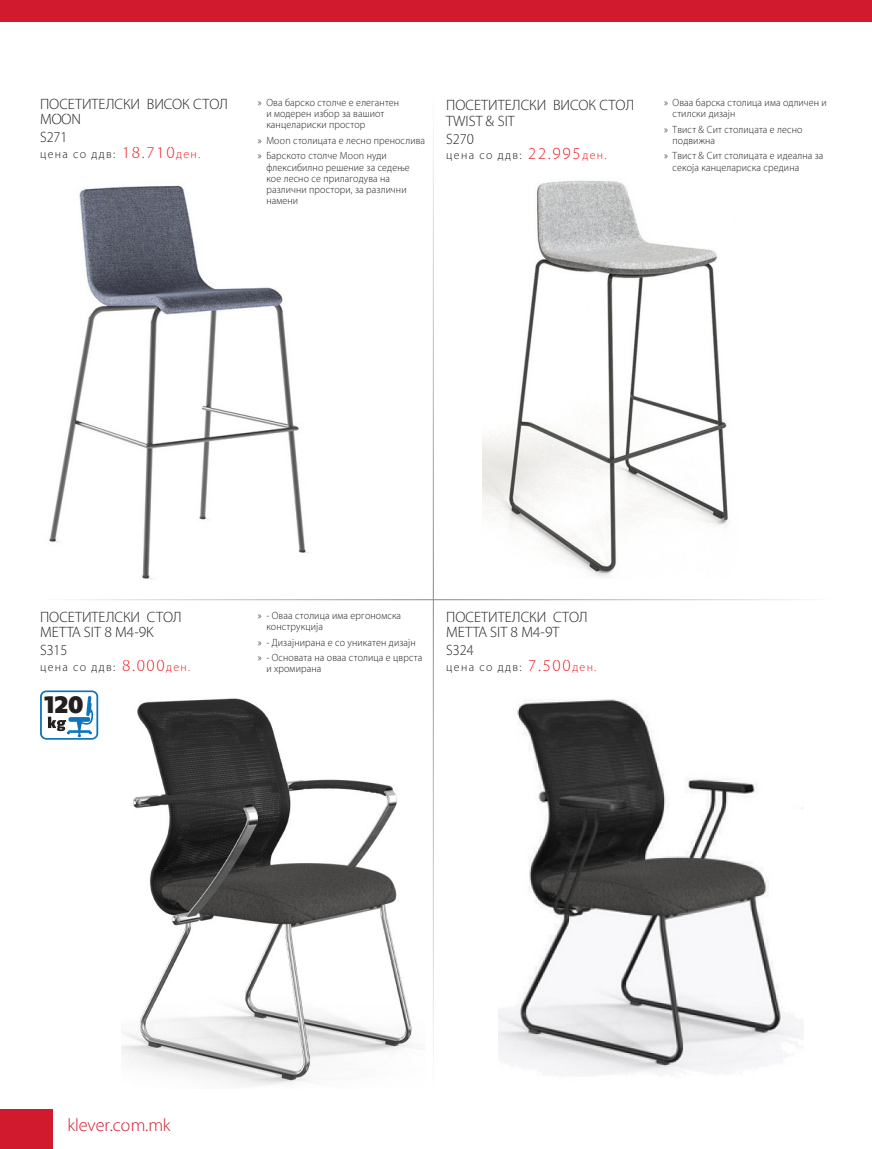
<style>
.page{position:relative;width:872px;height:1149px;background:#fff}
.page>*{position:absolute;margin:0;border:0;box-sizing:border-box;transform-origin:0 0}
.t1{font:900 23.7px "Cormac";color:#231f20}
.t2{font:300 18px "Cleanvertising";color:#d21a2f}
.Title__33{font:300 15px "Cleanvertising";color:#231f20}
.Art_Nomer_33{font:300 15px "Cleanvertising";color:#231f20;scale:.95 1}
.t3{font:300 12px "Cleanvertising";letter-spacing:.11em;color:#231f20}
.t4{font:300 10.5px/11.2px "Cleanvertising";letter-spacing:.015em;color:#231f20;scale:.95 1}
.s1{font-size:16.5px;color:#ee1d23}
.s2{color:#ee1d23}
</style>
<div class="page">
<div style="left:0;top:0;width:872px;height:22px;background:#d21a2f"></div>
<div style="left:0;top:1108px;width:52px;height:40px;background:#d21a2f"></div>
<img style="left:482px;top:180px;width:246px;height:397px">
<img style="left:49px;top:185px;width:260px;height:394px">
<img style="left:121px;top:698px;width:292px;height:389px">
<svg style="left:40px;top:690px;width:58px;height:49px"></svg>
<img style="left:498px;top:699px;width:306px;height:376px">
<p class="Title__33" style="left:40px;top:96px;width:189px">ПОСЕТИТЕЛСКИ ВИСОК СТОЛ</p>
<p class="Title__33" style="left:40px;top:111px;width:42px">MOON</p>
<p class="Art_Nomer_33" style="left:40px;top:129px;width:30px">S271</p>
<p class="t3" style="left:40px;top:147px;width:162px">цена со ддв: <span class="s1">18.710</span><span class="s2">ден.</span></p>
<p class="t4" style="left:266px;top:97px;width:141px;text-indent:-9px">» Ова барско столче е елегантен и модерен избор за вашиот канцелариски простор</p>
<p class="t4" style="left:258px;top:135px;width:177px">» Moon столицата е лесно преносливa</p>
<p class="t4" style="left:266px;top:150px;width:152px;text-indent:-9px">» Барското столче Moon нуди флексибилно решение за седење кое лесно се прилагодува на различни простори, за различни намени</p>
<p class="Title__33" style="left:446px;top:97px;width:189px">ПОСЕТИТЕЛСКИ ВИСОК СТОЛ</p>
<p class="Title__33" style="left:446px;top:112px;width:70px">TWIST &amp; SIT</p>
<p class="Art_Nomer_33" style="left:446px;top:130px;width:30px">S270</p>
<p class="t3" style="left:446px;top:148px;width:162px">цена со ддв: <span class="s1">22.995</span><span class="s2">ден.</span></p>
<p class="t4" style="left:672px;top:97px;width:164px;text-indent:-9px">» Оваа барска столица има одличен и стилски дизајн</p>
<p class="t4" style="left:672px;top:123px;width:138px;text-indent:-9px">» Твист &amp; Сит столицата е лесно подвижна</p>
<p class="t4" style="left:672px;top:150px;width:160px;text-indent:-9px">» Твист &amp; Сит столицата е идеална за секоја канцелариска средина</p>
<p class="t4" style="left:266px;top:609px;width:143px;text-indent:-9px">» - Оваа столица има ергономска конструкциjа</p>
<p class="t4" style="left:258px;top:636px;width:168px">» - Дизајнирана е со уникатен дизаjн</p>
<p class="t4" style="left:266px;top:651px;width:166px;text-indent:-9px">» - Основата на оваа столица е цврста и хромирана</p>
<p class="Title__33" style="left:40px;top:608px;width:143px">ПОСЕТИТЕЛСКИ СТОЛ</p>
<p class="Title__33" style="left:40px;top:623px;width:115px">METTA SIT 8 M4-9K</p>
<p class="Title__33" style="left:446px;top:608px;width:143px">ПОСЕТИТЕЛСКИ СТОЛ</p>
<p class="Title__33" style="left:446px;top:623px;width:115px">METTA SIT 8 M4-9T</p>
<p class="Art_Nomer_33" style="left:40px;top:641px;width:30px">S315</p>
<p class="Art_Nomer_33" style="left:446px;top:641px;width:31px">S324</p>
<p class="t3" style="left:40px;top:660px;width:152px">цена со ддв: <span class="s1">8.000</span><span class="s2">ден.</span></p>
<p class="t3" style="left:446px;top:660px;width:152px">цена со ддв: <span class="s1">7.500</span><span class="s2">ден.</span></p>
<h1 class="t1" style="left:44px;top:688px;width:41px">120</h1>
<h2 class="t2" style="left:68px;top:1114px;width:104px">klever.com.mk</h2>
</div>
